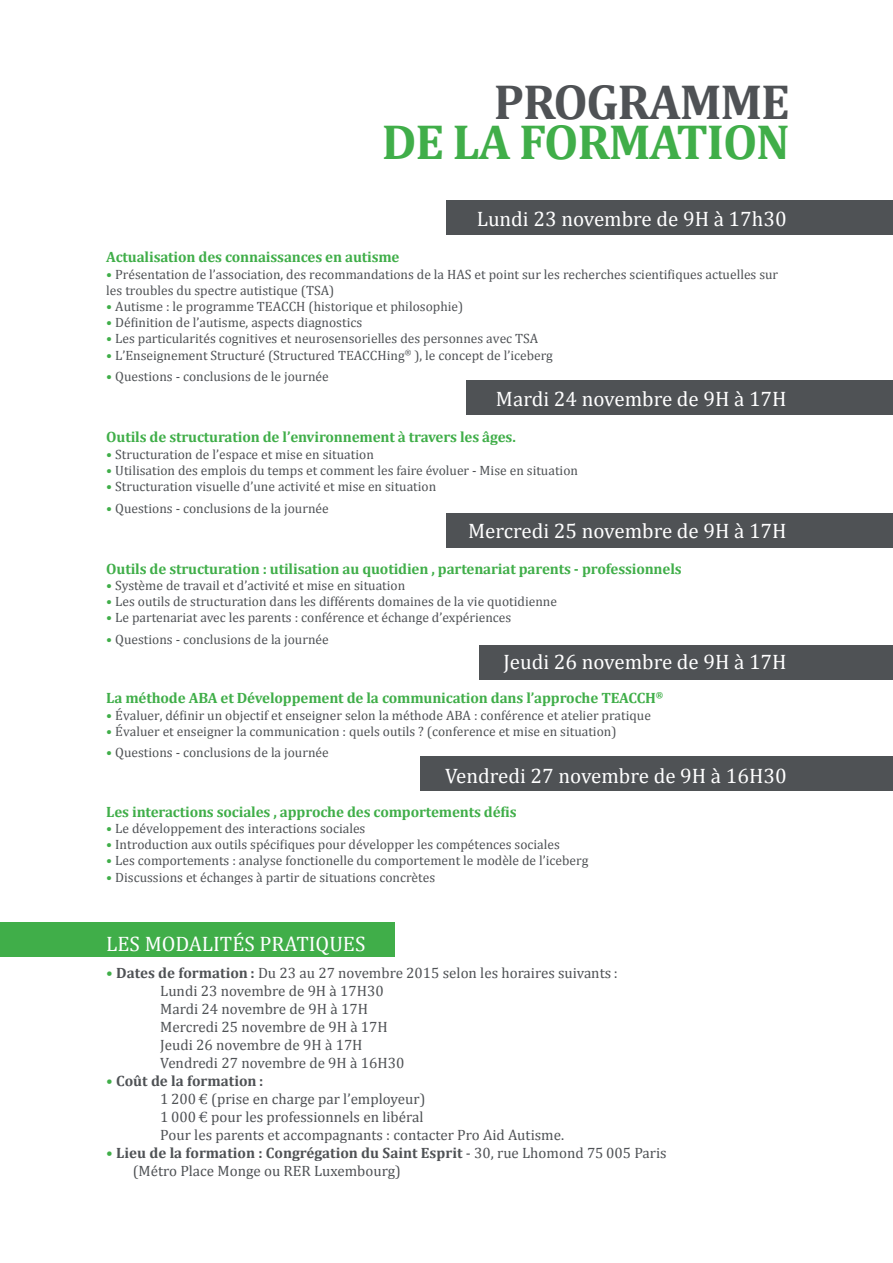
<style>
.page{position:relative;width:893px;height:1263px;background:#fff}
.page>*{position:absolute;margin:0;border:0;box-sizing:border-box;transform-origin:0 0}
.t1{font:700 49.5px "Cambria";letter-spacing:-.025em;color:#40ae49}
.t2{font:700 49.5px "Cambria";letter-spacing:-.025em;color:#4f5255}
.t3{font:21px "Cambria";color:#fff}
.t4{font:15px/18px "Cambria";color:#4f5255}
.t5{font:700 15px "Cambria";letter-spacing:-.01em;color:#40ae49}
.t6{font:13.5px/16.2px "Cambria";color:#4f5255}
.s1{font-weight:700;color:#40ae49}
.s2{font-weight:700}
.s3{font-weight:700;color:#fff}
</style>
<div class="page">
<div style="left:0;top:923px;width:394px;height:34px;background:#40ae49"></div>
<div style="left:446px;top:513px;width:447px;height:34px;background:#4f5255"></div>
<div style="left:446px;top:201px;width:447px;height:34px;background:#4f5255"></div>
<div style="left:466px;top:381px;width:427px;height:34px;background:#4f5255"></div>
<div style="left:479px;top:645px;width:414px;height:34px;background:#4f5255"></div>
<div style="left:421px;top:757px;width:472px;height:34px;background:#4f5255"></div>
<h1 class="t2" style="left:494px;top:67px;width:297px">PROGRAMME</h1>
<h1 class="t1" style="left:382px;top:108px;width:410px">DE LA FORMATION</h1>
<h2 class="t3" style="left:477px;top:207px;width:311px">Lundi 23 novembre de 9H à 17h30</h2>
<p class="t5" style="left:106px;top:247px;width:295px">Actualisation des connaissances en autisme</p>
<p class="t6" style="left:106px;top:266px;width:673px"><span class="s1">•</span> Présentation de l’association, des recommandations de la HAS et point sur les recherches scientifiques actuelles sur les troubles du spectre autistique (TSA)</p>
<p class="t6" style="left:106px;top:298px;width:358px"><span class="s1">•</span> Autisme : le programme TEACCH (historique et philosophie)</p>
<p class="t6" style="left:106px;top:314px;width:257px"><span class="s1">•</span> Définition de l’autisme, aspects diagnostics</p>
<p class="t6" style="left:106px;top:331px;width:433px"><span class="s1">•</span> Les particularités cognitives et neurosensorielles des personnes avec TSA</p>
<p class="t6" style="left:106px;top:347px;width:448px"><span class="s1">•</span> L’Enseignement Structuré (Structured TEACCHing<sup>®</sup> ), le concept de l’iceberg</p>
<p class="t6" style="left:106px;top:368px;width:224px"><span class="s1">•</span> Questions - conclusions de le journée</p>
<h2 class="t3" style="left:496px;top:387px;width:292px">Mardi 24 novembre de 9H à 17H</h2>
<p class="t5" style="left:106px;top:427px;width:411px">Outils de structuration de l’environnement à travers les âges.</p>
<p class="t6" style="left:106px;top:446px;width:269px"><span class="s1">•</span> Structuration de l’espace et mise en situation</p>
<p class="t6" style="left:106px;top:462px;width:473px"><span class="s1">•</span> Utilisation des emplois du temps et comment les faire évoluer - Mise en situation</p>
<p class="t6" style="left:106px;top:478px;width:331px"><span class="s1">•</span> Structuration visuelle d’une activité et mise en situation</p>
<p class="t6" style="left:106px;top:500px;width:224px"><span class="s1">•</span> Questions - conclusions de la journée</p>
<h2 class="t3" style="left:468px;top:518px;width:320px">Mercredi 25 novembre de 9H à 17H</h2>
<p class="t5" style="left:106px;top:558px;width:577px">Outils de structuration : utilisation au quotidien , partenariat parents - professionnels</p>
<p class="t6" style="left:106px;top:577px;width:300px"><span class="s1">•</span> Système de travail et d’activité et mise en situation</p>
<p class="t6" style="left:106px;top:593px;width:452px"><span class="s1">•</span> Les outils de structuration dans les différents domaines de la vie quotidienne</p>
<p class="t6" style="left:106px;top:610px;width:406px"><span class="s1">•</span> Le partenariat avec les parents : conférence et échange d’expériences</p>
<p class="t6" style="left:106px;top:631px;width:224px"><span class="s1">•</span> Questions - conclusions de la journée</p>
<h2 class="t3" style="left:503px;top:650px;width:285px">Jeudi 26 novembre de 9H à 17H</h2>
<p class="t5" style="left:106px;top:688px;width:559px">La méthode ABA et Développement de la communication dans l’approche TEACCH<sup>®</sup></p>
<p class="t6" style="left:106px;top:707px;width:546px"><span class="s1">•</span> Évaluer, définir un objectif et enseigner selon la méthode ABA : conférence et atelier pratique</p>
<p class="t6" style="left:106px;top:723px;width:512px"><span class="s1">•</span> Évaluer et enseigner la communication : quels outils ? (conference et mise en situation)</p>
<p class="t6" style="left:106px;top:745px;width:224px"><span class="s1">•</span> Questions - conclusions de la journée</p>
<h2 class="t3" style="left:445px;top:763px;width:343px">Vendredi 27 novembre de 9H à 16H30</h2>
<p class="t5" style="left:106px;top:801px;width:412px">Les interactions sociales , approche des comportements défis</p>
<p class="t6" style="left:106px;top:820px;width:261px"><span class="s1">•</span> Le développement des interactions sociales</p>
<p class="t6" style="left:106px;top:836px;width:455px"><span class="s1">•</span> Introduction aux outils spécifiques pour développer les compétences sociales</p>
<p class="t6" style="left:106px;top:853px;width:484px"><span class="s1">•</span> Les comportements : analyse fonctionelle du comportement le modèle de l’iceberg</p>
<p class="t6" style="left:106px;top:869px;width:330px"><span class="s1">•</span> Discussions et échanges à partir de situations concrètes</p>
<h2 class="t3" style="left:106px;top:931px;width:261px">LES MODALITÉS PRATIQUES</h2>
<p class="t4" style="left:160px;top:964px;width:459px;text-indent:-54px"><span class="s1">•</span> <span class="s2">Dates de formation :</span> Du 23 au 27 novembre 2015 selon les horaires suivants :<br>Lundi 23 novembre de 9H à 17H30<br>Mardi 24 novembre de 9H à 17H<br>Mercredi 25 novembre de 9H à 17H<br>Jeudi 26 novembre de 9H à 17H<br>Vendredi 27 novembre de 9H à 16H30</p>
<p class="t4" style="left:160px;top:1072px;width:405px;text-indent:-54px"><span class="s1">•</span> <span class="s2">Coût de la formation :<br></span>1 200 € (prise en charge par l’employeur)<br>1 000 € pour les professionnels en libéral<br>Pour les parents et accompagnants : contacter Pro Aid Autisme.</p>
<p class="t4" style="left:133px;top:1144px;width:545px;text-indent:-26px"><span class="s1">•</span> <span class="s2">Lieu de la formation : Congrégation du Saint Esprit</span> - 30, rue Lhomond 75 005 Paris <span class="s3">• </span>(Métro Place Monge ou RER Luxembourg)</p>
</div>
